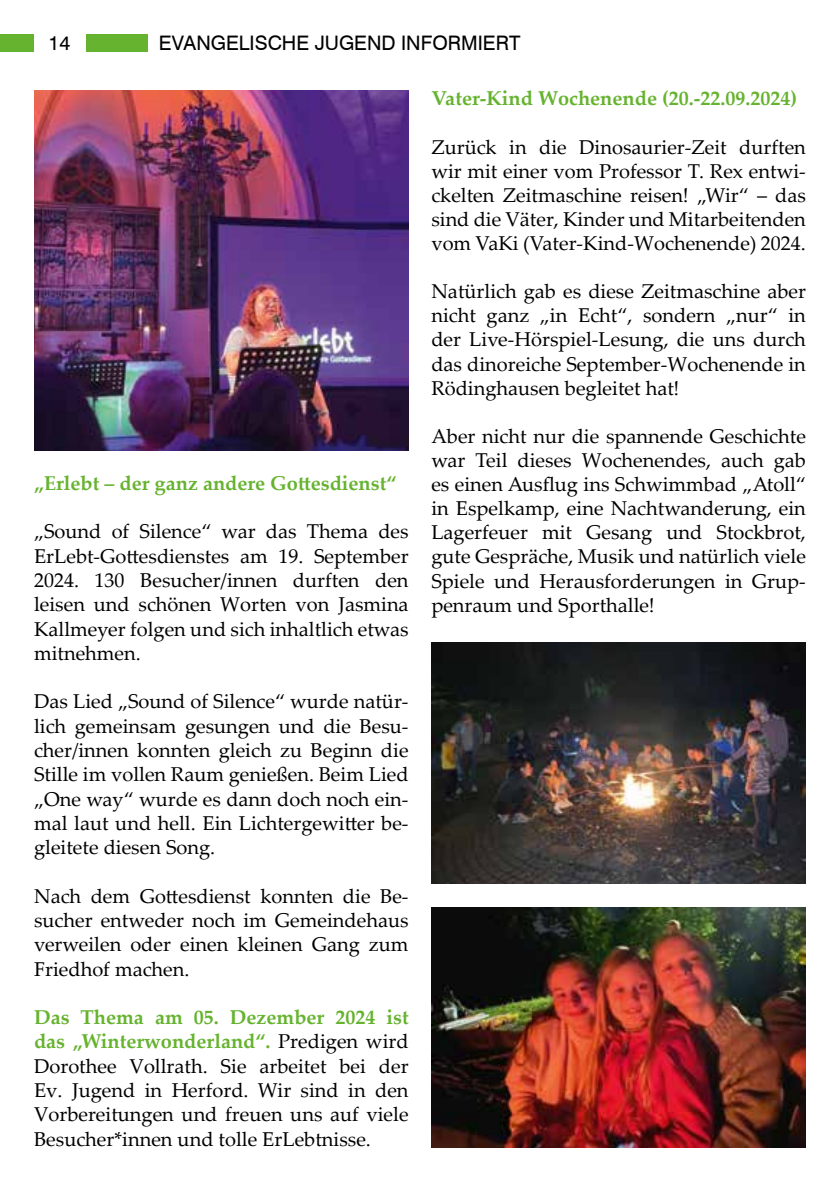
<style>
.page{position:relative;width:840px;height:1191px;background:#fff}
.page>*{position:absolute;margin:0;border:0;box-sizing:border-box;transform-origin:0 0}
.t1{font:20px/24.2px "Palatino Linotype";color:#000;text-align:justify}
.t2{font:700 20px "Palatino Linotype";color:#65b32e}
.t3{font:20px "Swiss 721 BT";color:#000}
.s1{font-weight:700;color:#65b32e}
</style>
<div class="page">
<div style="left:0;top:34px;width:147px;height:17px;background:#65b32e"></div>
<div style="left:34px;top:31px;width:51px;height:23px;background:#fff"></div>
<img style="left:34px;top:91px;width:374px;height:360px">
<img style="left:431px;top:643px;width:374px;height:240px">
<img style="left:431px;top:907px;width:374px;height:240px">
<p class="t3" style="left:49px;top:31px;width:23px">14</p>
<p class="t3" style="left:159px;top:31px;width:363px">EVANGELISCHE JUGEND INFORMIERT</p>
<p class="t2" style="left:34px;top:469px;width:363px">„Erlebt – der ganz andere Gottesdienst“</p>
<p class="t1" style="left:34px;top:519px;width:376px">„Sound of Silence“ war das Thema des ErLebt-Gottesdienstes am 19. September 2024. 130 Besucher/innen durften den leisen und schönen Worten von Jasmina Kallmeyer folgen und sich inhaltlich etwas mitnehmen.</p>
<p class="t1" style="left:34px;top:688px;width:376px">Das Lied „Sound of Silence“ wurde natür&shy;lich gemeinsam gesungen und die Besu&shy;cher/innen konnten gleich zu Beginn die Stille im vollen Raum genießen. Beim Lied „One way“ wurde es dann doch noch ein&shy;mal laut und hell. Ein Lichtergewitter be&shy;gleitete diesen Song.</p>
<p class="t1" style="left:34px;top:883px;width:376px">Nach dem Gottesdienst konnten die Be&shy;sucher entweder noch im Gemeindehaus verweilen oder einen kleinen Gang zum Friedhof machen.</p>
<p class="t1" style="left:34px;top:1004px;width:376px"><span class="s1">Das Thema am 05. Dezember 2024 ist das „Winterwonderland“.</span> Predigen wird Dorothee Vollrath. Sie arbeitet bei der Ev. Jugend in Herford. Wir sind in den Vorbereitungen und freuen uns auf viele Besucher*innen und tolle ErLebtnisse.</p>
<p class="t2" style="left:431px;top:84px;width:367px">Vater-Kind Wochenende (20.-22.09.2024)</p>
<p class="t1" style="left:431px;top:134px;width:376px">Zurück in die Dinosaurier-Zeit durften wir mit einer vom Professor T. Rex entwi&shy;ckelten Zeitmaschine reisen! „Wir“ – das sind die Väter, Kinder und Mitarbeitenden vom VaKi (Vater-Kind-Wochenende) 2024.</p>
<p class="t1" style="left:431px;top:279px;width:376px">Natürlich gab es diese Zeitmaschine aber nicht ganz „in Echt“, sondern „nur“ in der Live-Hörspiel-Lesung, die uns durch das dinoreiche September-Wochenende in Rödinghausen begleitet hat!</p>
<p class="t1" style="left:431px;top:423px;width:376px">Aber nicht nur die spannende Geschichte war Teil dieses Wochenendes, auch gab es einen Ausflug ins Schwimmbad „Atoll“ in Espelkamp, eine Nachtwanderung, ein Lagerfeuer mit Gesang und Stockbrot, gute Gespräche, Musik und natürlich viele Spiele und Herausforderungen in Grup&shy;penraum und Sporthalle!</p>
</div>
